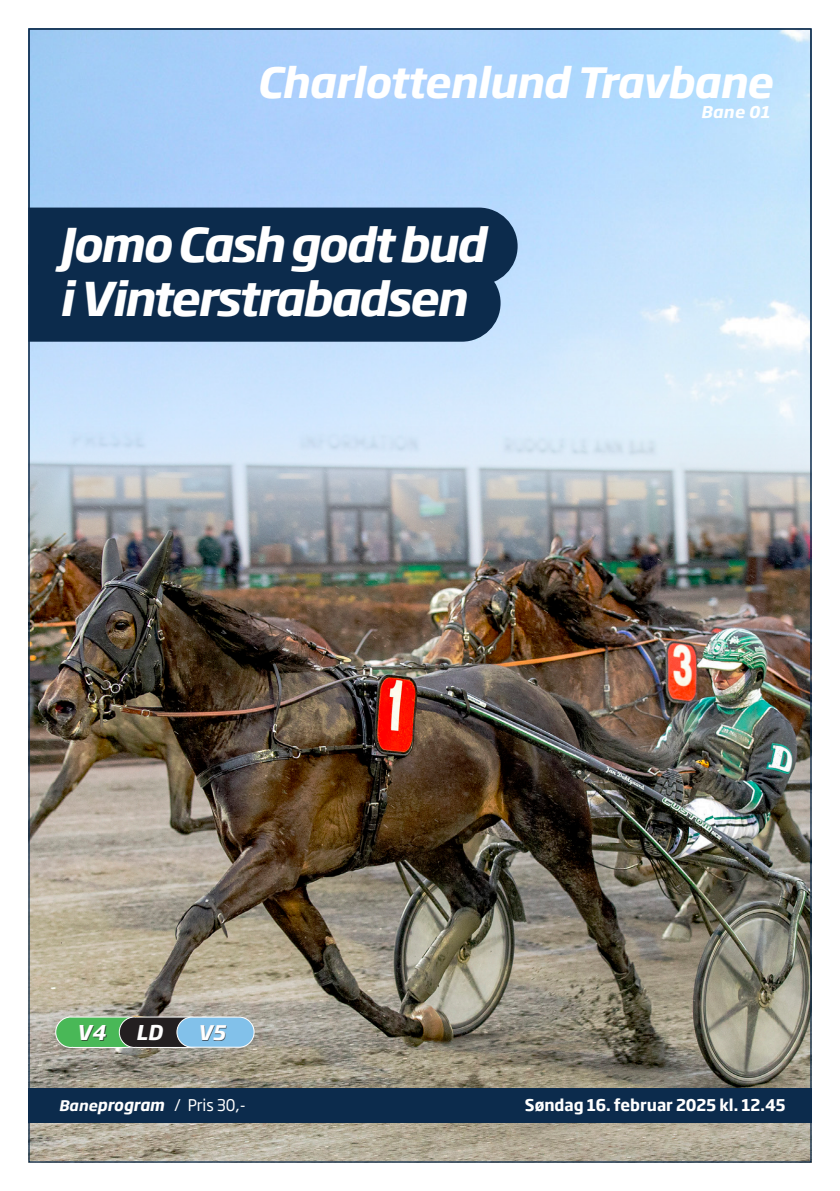
<style>
.page{position:relative;width:840px;height:1191px;background:#fff}
.page>*{position:absolute;margin:0;border:0;box-sizing:border-box;transform-origin:0 0}
.Rubrik{font:italic 700 46px "Soho Gothic Pro";letter-spacing:-.045em;color:#fff}
.t1{font:italic 700 41.2px "Soho Gothic Pro";letter-spacing:-.02em;color:#fff}
.t2{font:italic 700 20.2px "Soho Gothic Pro";color:#fff}
.t3{font:italic 700 20px "Soho Gothic Pro";color:#fff}
.t4{font:700 16px "Soho Gothic Pro";color:#fff;scale:.95 1}
.t5{font:16px "Soho Gothic Pro";color:#fff;scale:.95 1}
.t6{font:italic 700 16px "Soho Gothic Pro";letter-spacing:.02em;color:#fff}
.s1{font-weight:700;font-style:italic;font-size:14.4px}
.s2{font-weight:700;font-style:italic}
</style>
<div class="page">
<img style="left:30px;top:30px;width:779px;height:396px">
<img style="left:30px;top:426px;width:779px;height:734px">
<svg style="left:55px;top:1016px;width:200px;height:32px;background:#629080"></svg>
<div style="left:201px;top:1025px;width:26px;height:15px;background:#231f20;opacity:.75"></div>
<div style="left:28px;top:1089px;width:783px;height:34px;background:#0c2b4c"></div>
<div style="left:28px;top:207px;width:489px;height:135px;background:#0c2b4c"></div>
<p class="t1" style="left:256px;top:50px;width:517px">Charlottenlund Travbane</p>
<p class="t6" style="left:700px;top:99px;width:70px">Bane 01</p>
<p class="Rubrik" style="left:59px;top:208px;width:428px">Jomo Cash godt bud</p>
<p class="Rubrik" style="left:59px;top:262px;width:409px">i Vinterstrabadsen</p>
<p class="t2" style="left:76px;top:1016px;width:31px">V4</p>
<p class="t2" style="left:136px;top:1016px;width:28px">LD</p>
<p class="t3" style="left:197px;top:1016px;width:29px">V5</p>
<p class="t5" style="left:59px;top:1093px;width:198px"><span class="s1">Bane</span><span class="s2">program</span> / Pris 30,-</p>
<p class="t4" style="left:524px;top:1092px;width:276px">Søndag 16. februar 2025 kl. 12.45</p>
</div>
